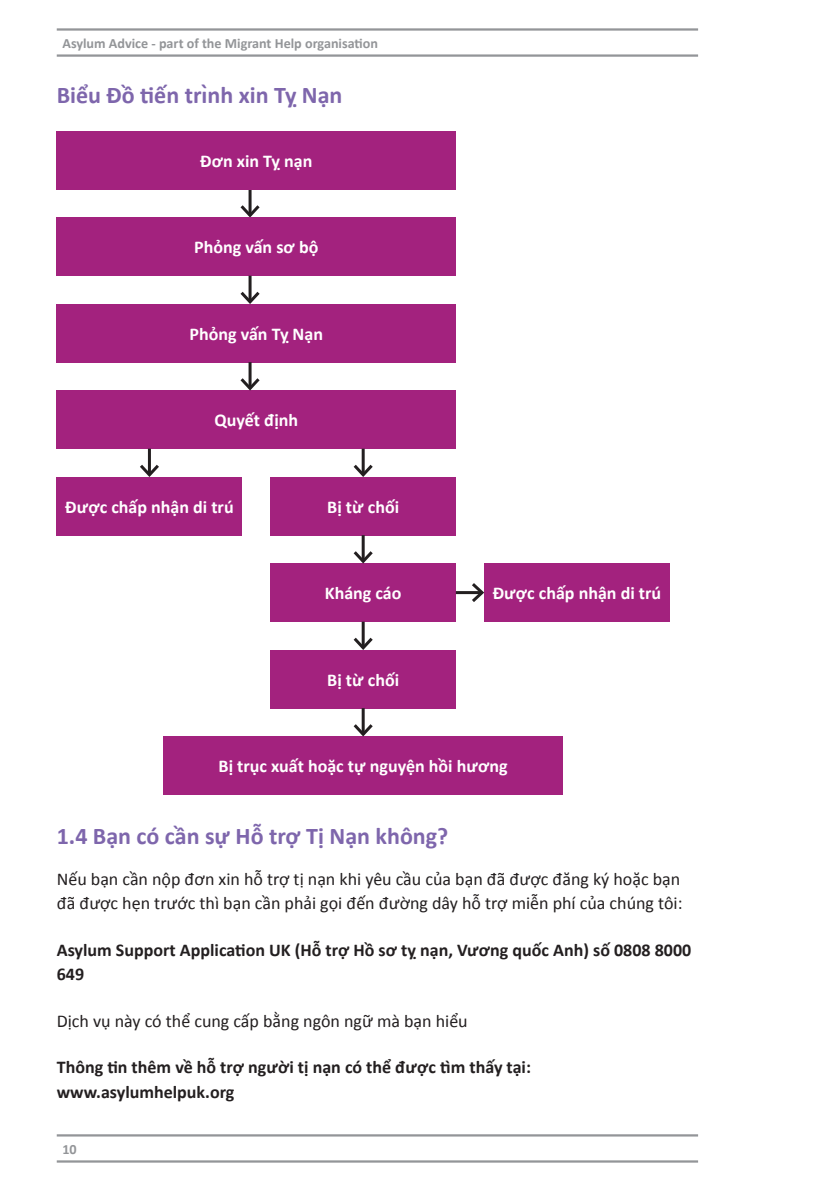
<style>
.page{position:relative;width:840px;height:1191px;background:#fff}
.page>*{position:absolute;margin:0;border:0;box-sizing:border-box;transform-origin:0 0}
.Highlighted_Paragrap{font:700 24px "Calibri";color:#7e66ac}
.Chapter_Sub_Heading{font:700 24px "Calibri";color:#7e66ac}
.t1{font:18px/24px "Calibri";color:#231f20}
.t2{font:700 18px "Calibri";color:#fff}
.t3{font:700 18px/24px "Calibri";color:#231f20}
.t4{font:700 14.2px "Calibri";color:#939598}
</style>
<div class="page">
<hr style="left:57px;top:54px;width:640px;height:3px;background:#939598">
<hr style="left:57px;top:28px;width:640px;height:3px;background:#939598">
<hr style="left:57px;top:1160px;width:640px;height:2px;background:#939598">
<hr style="left:57px;top:1134px;width:640px;height:2px;background:#939598">
<hr style="left:248px;top:189px;width:3px;height:26px;background:#231f20">
<svg style="left:240px;top:202px;width:20px;height:15px"></svg>
<div style="left:57px;top:217px;width:398px;height:59px;background:#a3227e"></div>
<div style="left:57px;top:131px;width:398px;height:58px;background:#a3227e"></div>
<div style="left:57px;top:304px;width:398px;height:58px;background:#a3227e"></div>
<div style="left:57px;top:390px;width:398px;height:59px;background:#a3227e"></div>
<div style="left:163px;top:736px;width:399px;height:58px;background:#a3227e"></div>
<div style="left:57px;top:477px;width:185px;height:58px;background:#a3227e"></div>
<div style="left:270px;top:477px;width:185px;height:58px;background:#a3227e"></div>
<div style="left:484px;top:563px;width:185px;height:58px;background:#a3227e"></div>
<div style="left:270px;top:563px;width:185px;height:58px;background:#a3227e"></div>
<div style="left:270px;top:650px;width:185px;height:58px;background:#a3227e"></div>
<hr style="left:248px;top:276px;width:3px;height:26px;background:#231f20">
<svg style="left:240px;top:288px;width:20px;height:16px"></svg>
<hr style="left:248px;top:362px;width:3px;height:26px;background:#231f20">
<svg style="left:240px;top:375px;width:20px;height:16px"></svg>
<hr style="left:148px;top:449px;width:3px;height:26px;background:#231f20">
<svg style="left:140px;top:461px;width:19px;height:16px"></svg>
<hr style="left:361px;top:535px;width:3px;height:26px;background:#231f20">
<svg style="left:353px;top:548px;width:20px;height:16px"></svg>
<hr style="left:361px;top:621px;width:3px;height:27px;background:#231f20">
<svg style="left:353px;top:634px;width:20px;height:16px"></svg>
<hr style="left:361px;top:708px;width:3px;height:26px;background:#231f20">
<svg style="left:353px;top:721px;width:20px;height:16px"></svg>
<hr style="left:455px;top:591px;width:27px;height:3px;background:#231f20">
<svg style="left:468px;top:583px;width:16px;height:19px"></svg>
<hr style="left:361px;top:449px;width:3px;height:26px;background:#231f20">
<svg style="left:353px;top:461px;width:20px;height:16px"></svg>
<p class="t4" style="left:62px;top:34px;width:317px">Asylum Advice - part of the Migrant Help organisation</p>
<p class="Highlighted_Paragrap" style="left:57px;top:80px;width:287px">Biểu Đồ tiến trinh xin Tỵ Nạ n</p>
<p class="Highlighted_Paragrap" style="left:209px;top:78px;width:10px">̀</p>
<p class="t2" style="left:200px;top:149px;width:114px">Đơn xin Tỵ nạ n</p>
<p class="t2" style="left:194px;top:236px;width:126px">Phỏng vấn sơ bộ</p>
<p class="t2" style="left:189px;top:322px;width:135px">Phỏng vấn Tỵ Nạn</p>
<p class="t2" style="left:214px;top:409px;width:85px">Quyết đị nh</p>
<p class="t2" style="left:65px;top:495px;width:170px">Được chấp nhận di trú</p>
<p class="t2" style="left:327px;top:495px;width:73px">Bị từ chối</p>
<p class="t2" style="left:324px;top:582px;width:78px">Kháng cáo</p>
<p class="t2" style="left:492px;top:582px;width:170px">Được chấp nhận di trú</p>
<p class="t2" style="left:327px;top:668px;width:73px">Bị từ chối</p>
<p class="t2" style="left:218px;top:755px;width:290px">Bị trục xuất hoặc tự nguyện hồi hương</p>
<p class="Chapter_Sub_Heading" style="left:57px;top:821px;width:393px">1.4 Bạn có cần sự Hỗ trợ Tị Nạn không?</p>
<p class="t1" style="left:57px;top:867px;width:627px">Nếu bạn cần nộp đơn xin hỗ trợ tị nạn khi yêu cầu của bạn đã được đăng ký hoặc bạ n đã được hẹn trước thì bạn cần phải gọi đến đường dây hỗ trợ miễn phi ć ủa chúng tôi:</p>
<p class="t3" style="left:57px;top:938px;width:635px">Asylum Support Application UK (Hỗ trợ Hồ sơ tỵ nạ n, Vương quốc Anh) số 0808 8000<br>649</p>
<p class="t1" style="left:57px;top:1008px;width:412px">Dịch vụ này có thể cung cấp bằng ngôn ngữ mà bạn hiểu</p>
<p class="t3" style="left:57px;top:1055px;width:475px">Thông tin thêm về hỗ trợ người tị nạn có thể được tìm thấy tại: www.asylumhelpuk.org</p>
<p class="t4" style="left:62px;top:1140px;width:16px">10</p>
</div>
